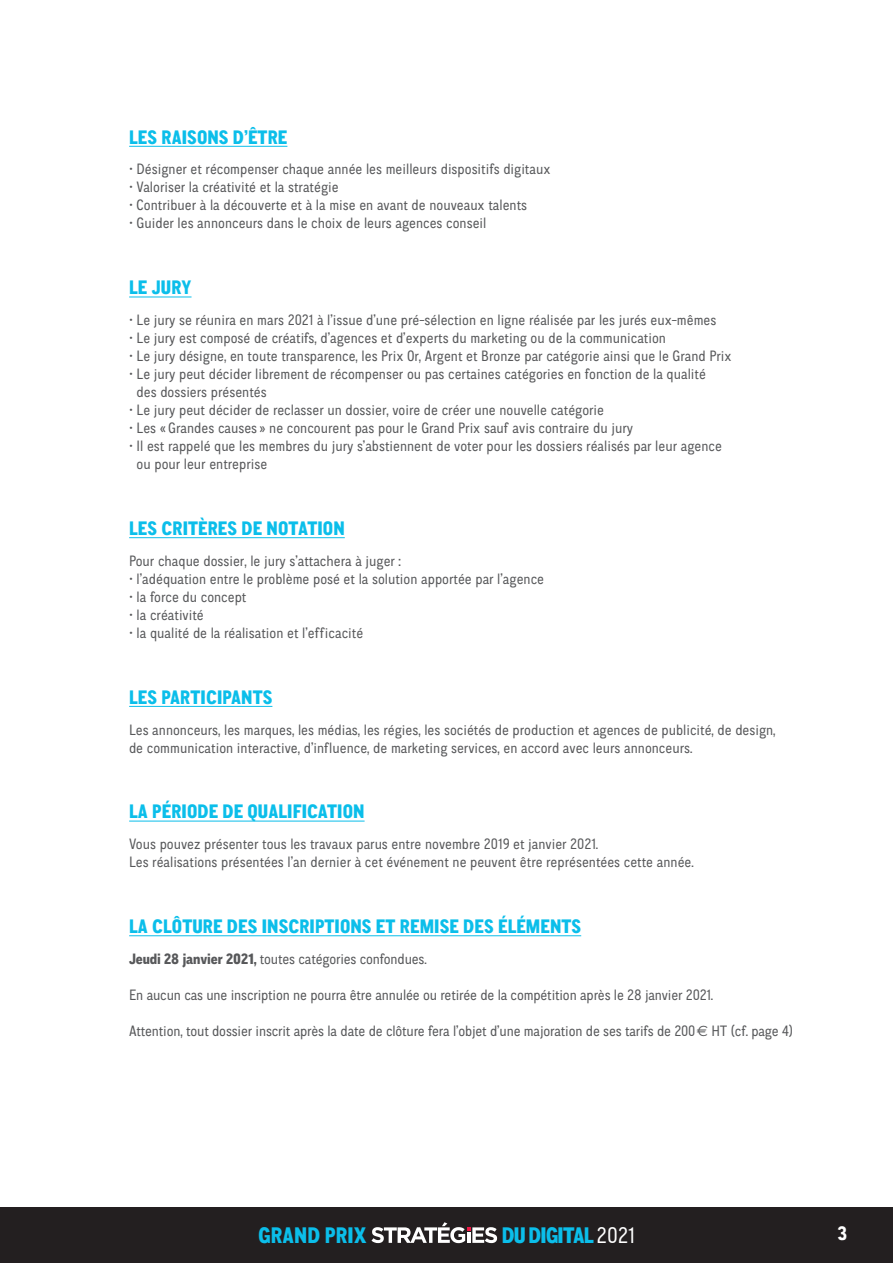
<style>
.page{position:relative;width:893px;height:1263px;background:#fff}
.page>*{position:absolute;margin:0;border:0;box-sizing:border-box;transform-origin:0 0}
.t1{font:800 22.5px "CA Normal";letter-spacing:-.035em;color:#0bbeea}
.t2{font:800 22.5px "CA Normal";letter-spacing:.005em;color:#0bbeea}
.t3{font:800 19.5px "CA Normal";letter-spacing:.005em;color:#0bbeea}
.t4{font:800 19.5px "CA Normal";color:#fff}
.t5{font:15px/18px "CA Normal";color:#57585a}
.s1{font-weight:800}
.s2{font-family:"Euro Sans"}
.s3{font-weight:400;color:#fff}
</style>
<div class="page">
<div style="left:0;top:1208px;width:893px;height:55px;background:#231f20"></div>
<svg style="left:371px;top:1222px;width:126px;height:21px"></svg>
<hr style="left:129px;top:146px;width:158px;height:1px;background:#0bbeea">
<hr style="left:129px;top:297px;width:63px;height:1px;background:#0bbeea">
<hr style="left:129px;top:537px;width:216px;height:1px;background:#0bbeea">
<hr style="left:129px;top:706px;width:143px;height:1px;background:#0bbeea">
<hr style="left:129px;top:821px;width:236px;height:1px;background:#0bbeea">
<hr style="left:129px;top:935px;width:452px;height:1px;background:#0bbeea">
<h2 class="t3" style="left:129px;top:123px;width:160px">LES RAISONS D’ÊTRE</h2>
<p class="t5" style="left:129px;top:160px;width:423px">• Désigner et récompenser chaque année les meilleurs dispositifs digitaux</p>
<p class="t5" style="left:129px;top:178px;width:211px">• Valoriser la créativité et la stratégie</p>
<p class="t5" style="left:129px;top:196px;width:400px">• Contribuer à la découverte et à la mise en avant de nouveaux talents</p>
<p class="t5" style="left:129px;top:214px;width:359px">• Guider les annonceurs dans le choix de leurs agences conseil</p>
<h2 class="t3" style="left:129px;top:274px;width:64px">LE JURY</h2>
<p class="t5" style="left:129px;top:311px;width:589px">• Le jury se réunira en mars 2021 à l’issue d’une pré-sélection en ligne réalisée par les jurés eux-mêmes</p>
<p class="t5" style="left:129px;top:329px;width:538px">• Le jury est composé de créatifs, d’agences et d’experts du marketing ou de la communication</p>
<p class="t5" style="left:129px;top:347px;width:604px">• Le jury désigne, en toute transparence, les Prix Or, Argent et Bronze par catégorie ainsi que le Grand Prix</p>
<p class="t5" style="left:137px;top:365px;width:571px;text-indent:-8px">• Le jury peut décider librement de récompenser ou pas certaines catégories en fonction de la qualité des dossiers présentés</p>
<p class="t5" style="left:129px;top:401px;width:476px">• Le jury peut décider de reclasser un dossier, voire de créer une nouvelle catégorie</p>
<p class="t5" style="left:129px;top:419px;width:505px">• Les «Grandes causes » ne concourent pas pour le Grand Prix sauf avis contraire du jury</p>
<p class="t5" style="left:137px;top:437px;width:587px;text-indent:-8px">• Il est rappelé que les membres du jury s’abstiennent de voter pour les dossiers réalisés par leur agence ou pour leur entreprise</p>
<h2 class="t3" style="left:129px;top:514px;width:217px">LES CRITÈRES DE NOTATION</h2>
<p class="t5" style="left:129px;top:551px;width:273px">Pour chaque dossier, le jury s’attachera à juger :</p>
<p class="t5" style="left:129px;top:569px;width:417px">• l’adéquation entre le problème posé et la solution apportée par l’agence</p>
<p class="t5" style="left:129px;top:587px;width:119px">• la force du concept</p>
<p class="t5" style="left:129px;top:605px;width:76px">• la créativité</p>
<p class="t5" style="left:129px;top:623px;width:236px">• la qualité de la réalisation et l’efficacité</p>
<h2 class="t3" style="left:129px;top:683px;width:145px">LES PARTICIPANTS</h2>
<p class="t5" style="left:129px;top:720px;width:648px">Les annonceurs, les marques, les médias, les régies, les sociétés de production et agences de publicité, de design, de communication interactive, d’influence, de marketing services, en accord avec leurs annonceurs.</p>
<h2 class="t3" style="left:129px;top:798px;width:237px">LA PÉRIODE DE QUALIFICATION</h2>
<p class="t5" style="left:129px;top:835px;width:566px">Vous pouvez présenter tous les travaux parus entre novembre 2019 et janvier 2021.<br>Les réalisations présentées l’an dernier à cet événement ne peuvent être représentées cette année.</p>
<h2 class="t3" style="left:129px;top:912px;width:454px">LA CLÔTURE DES INSCRIPTIONS ET REMISE DES ÉLÉMENTS</h2>
<p class="t5" style="left:129px;top:949px;width:299px"><span class="s1">Jeudi 28 janvier 2021,</span> toutes catégories confondues.</p>
<p class="t5" style="left:129px;top:985px;width:586px">En aucun cas une inscription ne pourra être annulée ou retirée de la compétition après le 28 janvier 2021.</p>
<p class="t5" style="left:129px;top:1021px;width:665px">Attention, tout dossier inscrit après la date de clôture fera l’objet d’une majoration de ses tarifs de 200<span class="s2">e</span> HT (cf. page 4)</p>
<h1 class="t2" style="left:258px;top:1219px;width:110px">GRAND PRIX</h1>
<h1 class="t1" style="left:502px;top:1219px;width:135px">DU DIGITAL <span class="s3">2021</span></h1>
<h2 class="t4" style="left:837px;top:1219px;width:12px">3</h2>
</div>
